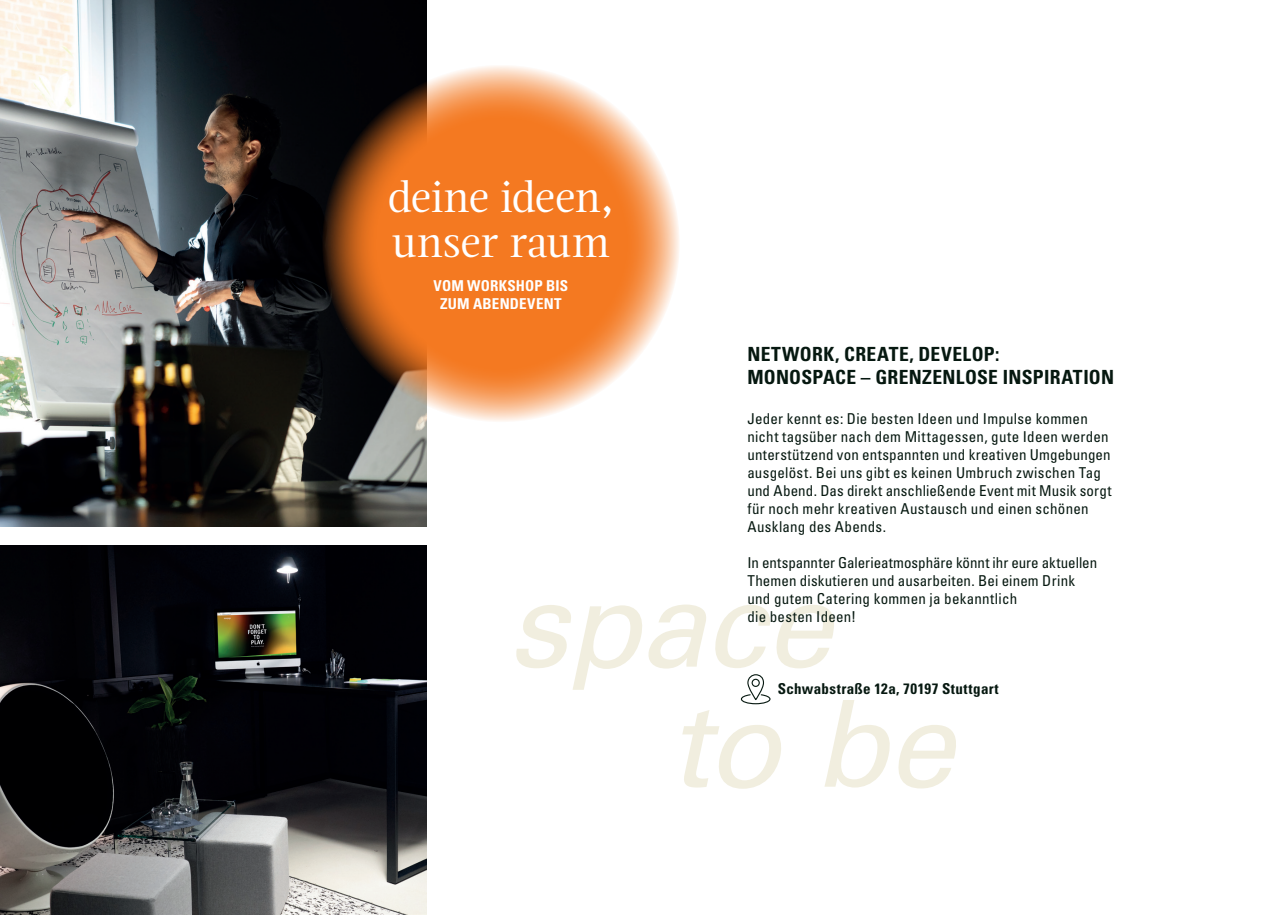
<style>
.page{position:relative;width:1276px;height:919px;background:#fff}
.page>*{position:absolute;margin:0;border:0;box-sizing:border-box;transform-origin:0 0}
.t1{font:italic 120px/120px "Univers LT Std";letter-spacing:-.005em;color:#f1eedf}
.t2{font:45px/45px "Magneta";letter-spacing:-.015em;color:#fff}
.t3{font:700 condensed 19.5px/23.4px "Univers LT Std";letter-spacing:.015em;color:#061810}
.t4{font:condensed 15px/18px "Univers LT Std";letter-spacing:.015em;color:#061810}
.t5{font:700 condensed 15px "Univers LT Std";letter-spacing:.03em;color:#061810}
.t6{font:700 condensed 15px/18px "Univers LT Std";letter-spacing:.015em;color:#fff;text-align:center}
</style>
<div class="page">
<img style="left:0;top:545px;width:427px;height:369px">
<img style="left:0;top:0;width:427px;height:526px">
<svg style="left:740px;top:693px;width:31px;height:11px"></svg>
<div style="left:747px;top:674px;width:17px;height:26px;border:1px solid #061810;border-radius:8px"></div>
<div style="left:751px;top:678px;width:9px;height:9px;border:1px solid #061810;border-radius:50%"></div>
<svg style="left:322px;top:65px;width:358px;height:357px;background:#e3823c"></svg>
<h2 class="t2" style="left:388px;top:173px;width:228px">deine ideen, unser raum</h2>
<p class="t6" style="left:433px;top:276px;width:136px">VOM WORKSHOP BIS<br>ZUM ABENDEVENT</p>
<h3 class="t3" style="left:747px;top:342px;width:368px">NETWORK, CREATE, DEVELOP:<br>MONOSPACE – GRENZENLOSE INSPIRATION</h3>
<p class="t4" style="left:747px;top:409px;width:366px">Jeder kennt es: Die besten Ideen und Impulse kommen nicht tagsüber nach dem Mittagessen, gute Ideen werden unterstützend von entspannten und kreativen Umgebungen ausgelöst. Bei uns gibt es keinen Umbruch zwischen Tag und Abend. Das direkt anschließende Event mit Musik sorgt für noch mehr kreativen Austausch und einen schönen Ausklang des Abends.</p>
<p class="t4" style="left:747px;top:553px;width:351px">In entspannter Galerieatmosphäre könnt ihr eure aktuellen Themen diskutieren und ausarbeiten. Bei einem Drink und gutem Catering kommen ja bekanntlich<br>die besten Ideen!</p>
<h1 class="t1" style="left:670px;top:566px;width:285px;text-indent:-162px">space to be</h1>
<p class="t5" style="left:777px;top:679px;width:223px">Schwabstraße 12a, 70197 Stuttgart</p>
</div>
